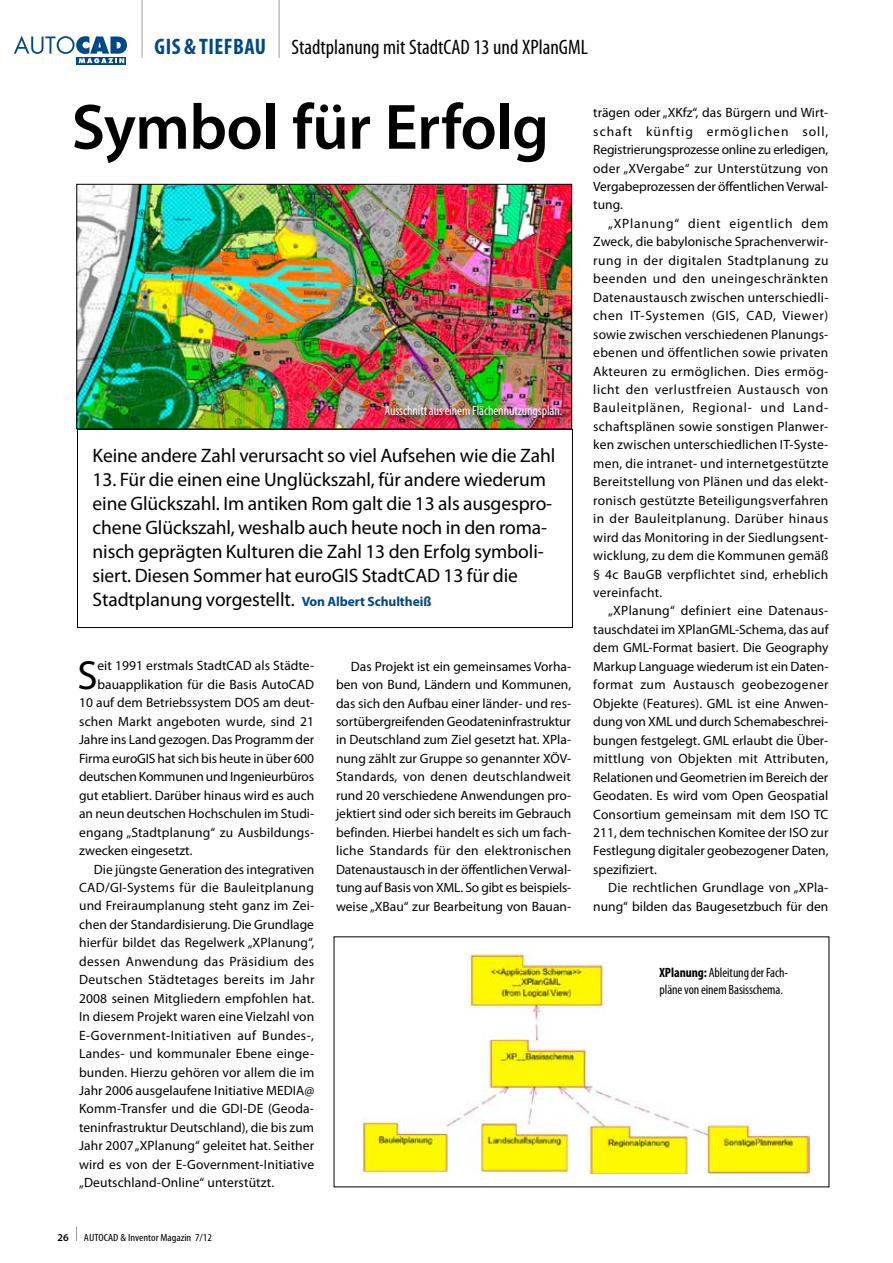
<style>
.page{position:relative;width:893px;height:1263px;background:#fff}
.page>*{position:absolute;margin:0;border:0;box-sizing:border-box;transform-origin:0 0}
.t1{font:600 64.5px "Myriad Pro";letter-spacing:-.01em;color:#000}
.t2{font:40.8px "Myriad Pro";color:#000}
.t3{font:condensed 21px "Myriad Pro";color:#000}
.t4{font:19.5px/24px "Myriad Pro";letter-spacing:-.005em;color:#000}
.t5{font:13.5px/18.5px "Myriad Pro";letter-spacing:.005em;color:#000;text-align:justify}
.t6{font:13.5px "Myriad Pro";letter-spacing:-.015em;color:#000}
.t7{font:13.5px "Myriad Pro";letter-spacing:.025em;color:#000}
.t8{font:condensed 13.5px/16.5px "Myriad Pro";letter-spacing:-.005em;color:#000}
.t9{font:condensed 13.5px "Myriad Pro";letter-spacing:-.005em;color:#fff}
.t10{font:13.5px "Myriad Pro";letter-spacing:.03em;color:#000}
.t11{font:condensed 10.5px "Myriad Pro";color:#000;scale:1.12 1}
.t12{font:600 10.5px "Myriad Pro";color:#000}
.s1{font-weight:700;font-size:22.5px;color:#004886}
.s2{font-weight:700;font-size:13.5px;color:#004886}
.s3{font-weight:700}
</style>
<div class="page">
<svg style="left:77px;top:63px;width:49px;height:1px"></svg>
<svg style="left:14px;top:36px;width:113px;height:27px"></svg>
<hr style="left:142px;top:0;width:1px;height:58px;background:#9c9c9c">
<hr style="left:279px;top:0;width:1px;height:58px;background:#9c9c9c">
<div style="left:77px;top:429px;width:496px;height:199px;border:1px solid #000"></div>
<svg style="left:76px;top:1227px;width:1px;height:14px"></svg>
<img style="left:362px;top:952px;width:447px;height:222px">
<img style="left:79px;top:186px;width:491px;height:241px">
<div style="left:77px;top:184px;width:495px;height:245px;border:1px solid #000"></div>
<div style="left:383px;top:404px;width:186px;height:21px;background:#000;opacity:.75"></div>
<h3 class="t3" style="left:155px;top:34px;width:435px"><span class="s1">GIS &amp; Tiefbau</span> Stadtplanung mit StadtCAD 13 und XPlanGML</h3>
<h1 class="t1" style="left:72px;top:86px;width:479px">Symbol für Erfolg</h1>
<p class="t9" style="left:384px;top:402px;width:180px">Ausschnitt aus einem Flächennutzungsplan.</p>
<h3 class="t4" style="left:93px;top:443px;width:464px">Keine andere Zahl verursacht so viel Aufsehen wie die Zahl</h3>
<p class="t4" style="left:93px;top:467px;width:461px">13. Für die einen eine Unglückszahl, für andere wiederum eine Glückszahl. Im antiken Rom galt die 13 als ausgespro&shy;chene Glückszahl, weshalb auch heute noch in den roma&shy;nisch geprägten Kulturen die Zahl 13 den Erfolg symboli&shy;siert. Diesen Sommer hat euroGIS StadtCAD 13 für die Stadtplanung vorgestellt. <span class="s2">Von Albert Schultheiß</span></p>
<h2 class="t2" style="left:77px;top:650px;width:22px">S</h2>
<p class="t5" style="left:98px;top:656px;width:218px">eit 1991 erstmals StadtCAD als Städte-</p>
<p class="t5" style="left:98px;top:675px;width:218px">bauapplikation für die Basis AutoCAD</p>
<p class="t5" style="left:79px;top:693px;width:237px">10 auf dem Betriebssystem DOS am deut-</p>
<p class="t5" style="left:79px;top:712px;width:237px">schen Markt angeboten wurde, sind 21</p>
<p class="t5" style="left:79px;top:730px;width:236px">Jahre ins Land gezogen. Das Programm der</p>
<p class="t6" style="left:79px;top:750px;width:237px">Firma euroGIS hat sich bis heute in über 600</p>
<p class="t6" style="left:79px;top:768px;width:236px">deutschen Kommunen und Ingenieurbüros</p>
<p class="t5" style="left:79px;top:786px;width:237px">gut etabliert. Darüber hinaus wird es auch</p>
<p class="t5" style="left:79px;top:804px;width:237px">an neun deutschen Hochschulen im Studi-</p>
<p class="t5" style="left:79px;top:823px;width:237px">engang „Stadtplanung“ zu Ausbildungs-</p>
<p class="t5" style="left:79px;top:841px;width:115px">zwecken eingesetzt.</p>
<p class="t5" style="left:94px;top:859px;width:222px">Die jüngste Generation des integrativen</p>
<p class="t5" style="left:79px;top:878px;width:236px">CAD/GI-Systems für die Bauleitplanung</p>
<p class="t5" style="left:79px;top:896px;width:237px">und Freiraumplanung steht ganz im Zei-</p>
<p class="t5" style="left:79px;top:915px;width:236px">chen der Standardisierung. Die Grundlage</p>
<p class="t5" style="left:79px;top:933px;width:237px">hierfür bildet das Regelwerk „XPlanung“,</p>
<p class="t7" style="left:79px;top:953px;width:237px">dessen Anwendung das Präsidium des</p>
<p class="t7" style="left:79px;top:971px;width:237px">Deutschen Städtetages bereits im Jahr</p>
<p class="t5" style="left:79px;top:989px;width:237px">2008 seinen Mitgliedern empfohlen hat.</p>
<p class="t5" style="left:79px;top:1007px;width:237px">In diesem Projekt waren eine Vielzahl von</p>
<p class="t10" style="left:79px;top:1027px;width:236px">E-Government-Initiativen auf Bundes-,</p>
<p class="t5" style="left:79px;top:1044px;width:237px">Landes- und kommunaler Ebene einge-</p>
<p class="t5" style="left:79px;top:1062px;width:237px">bunden. Hierzu gehören vor allem die im</p>
<p class="t5" style="left:79px;top:1081px;width:237px">Jahr 2006 ausgelaufene Initiative MEDIA@</p>
<p class="t5" style="left:79px;top:1099px;width:236px">Komm-Transfer und die GDI-DE (Geoda-</p>
<p class="t5" style="left:79px;top:1118px;width:236px">teninfrastruktur Deutschland), die bis zum</p>
<p class="t5" style="left:79px;top:1136px;width:237px">Jahr 2007 „XPlanung“ geleitet hat. Seither</p>
<p class="t5" style="left:79px;top:1155px;width:236px">wird es von der E-Government-Initiative</p>
<p class="t5" style="left:79px;top:1173px;width:197px">„Deutschland-Online“ unterstützt.</p>
<p class="t12" style="left:58px;top:1230px;width:13px">26</p>
<p class="t11" style="left:84px;top:1231px;width:116px">AUTOCAD &amp; Inventor Magazin 7/12</p>
<p class="t5" style="left:336px;top:657px;width:237px;text-indent:15px">Das Projekt ist ein gemeinsames Vorha&shy;ben von Bund, Ländern und Kommunen, das sich den Aufbau einer länder- und res&shy;sortübergreifenden Geodateninfrastruktur in Deutschland zum Ziel gesetzt hat. XPla&shy;nung zählt zur Gruppe so genannter XÖV-Standards, von denen deutschlandweit rund 20 verschiedene Anwendungen pro&shy;jektiert sind oder sich bereits im Gebrauch befinden. Hierbei handelt es sich um fach&shy;liche Standards für den elektronischen Datenaustausch in der öffentlichen Verwal&shy;tung auf Basis von XML. So gibt es beispiels&shy;weise „XBau“ zur Bearbeitung von Bauan-</p>
<p class="t5" style="left:593px;top:103px;width:237px">trägen oder „XKfz“, das Bürgern und Wirt&shy;schaft künftig ermöglichen soll, Registrierungsprozesse online zu erledigen, oder „XVergabe“ zur Unterstützung von Vergabeprozessen der öffentlichen Verwal&shy;tung.</p>
<p class="t5" style="left:593px;top:214px;width:237px;text-indent:15px">„XPlanung“ dient eigentlich dem Zweck, die babylonische Sprachenverwir&shy;rung in der digitalen Stadtplanung zu beenden und den uneingeschränkten Datenaustausch zwischen unterschiedli&shy;chen IT-Systemen (GIS, CAD, Viewer) sowie zwischen verschiedenen Planungs&shy;ebenen und öffentlichen sowie privaten Akteuren zu ermöglichen. Dies ermög&shy;licht den verlustfreien Austausch von Bauleitplänen, Regional- und Land&shy;schaftsplänen sowie sonstigen Planwer&shy;ken zwischen unterschiedlichen IT-Syste&shy;men, die intranet- und internetgestützte Bereitstellung von Plänen und das elekt&shy;ronisch gestützte Beteiligungsverfahren in der Bauleitplanung. Darüber hinaus wird das Monitoring in der Siedlungsent&shy;wicklung, zu dem die Kommunen gemäß § 4c BauGB verpflichtet sind, erheblich vereinfacht.</p>
<p class="t5" style="left:593px;top:601px;width:237px;text-indent:15px">„XPlanung“ definiert eine Datenaus&shy;tauschdatei im XPlanGML-Schema, das auf dem GML-Format basiert. Die Geography Markup Language wiederum ist ein Daten&shy;format zum Austausch geobezogener Objekte (Features). GML ist eine Anwen&shy;dung von XML und durch Schemabeschrei&shy;bungen festgelegt. GML erlaubt die Über&shy;mittlung von Objekten mit Attributen, Relationen und Geometrien im Bereich der Geodaten. Es wird vom Open Geospatial Consortium gemeinsam mit dem ISO TC 211, dem technischen Komitee der ISO zur Festlegung digitaler geobezogener Daten, spezifiziert.</p>
<p class="t5" style="left:593px;top:878px;width:237px;text-align:right">Die rechtlichen Grundlage von „XPla&shy;nung“ bilden das Baugesetzbuch für den</p>
<p class="t8" style="left:659px;top:964px;width:130px"><span class="s3">XPlanung:</span> Ableitung der Fach&shy;pläne von einem Basisschema.</p>
</div>
